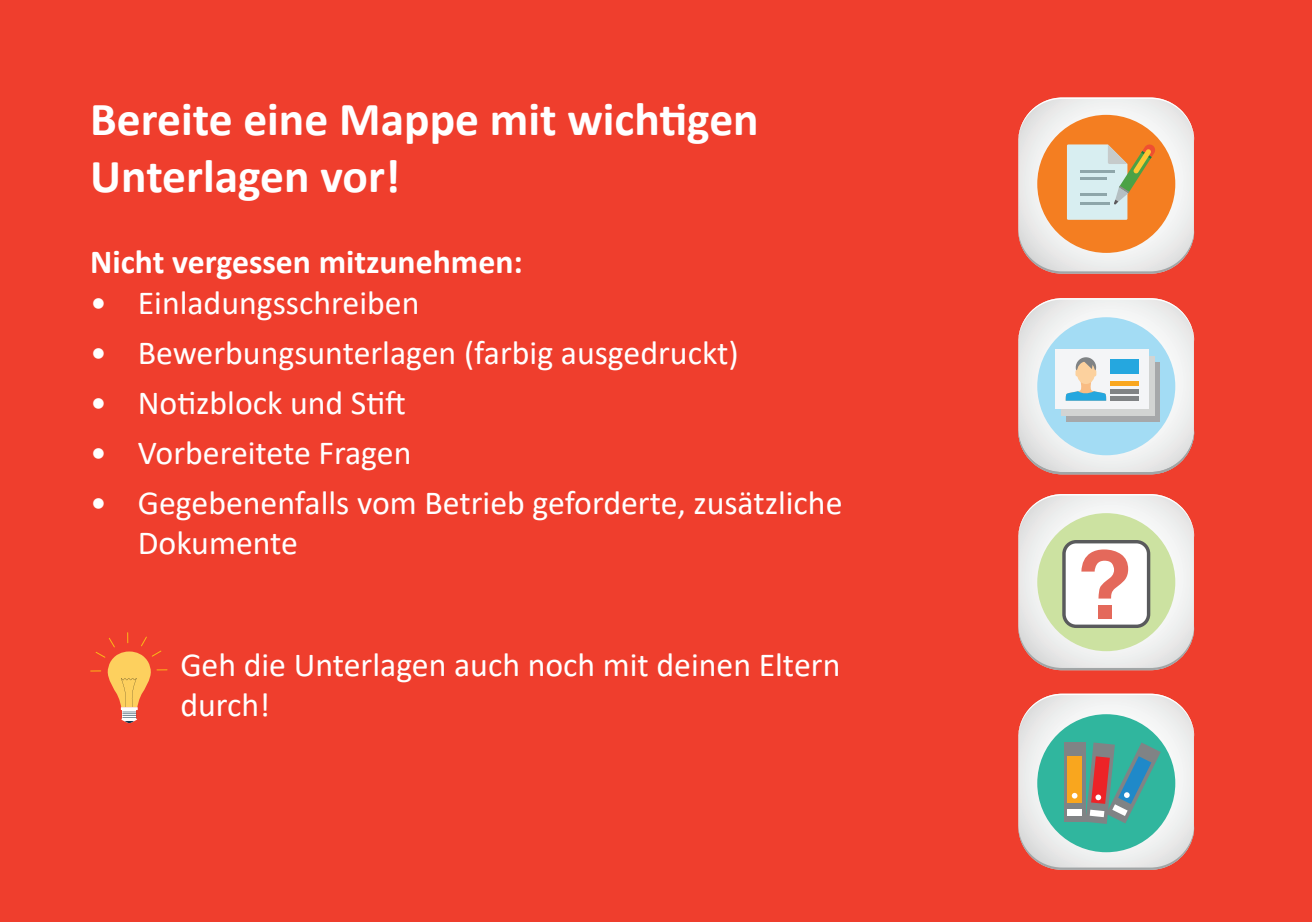
<style>
.page{position:relative;width:1312px;height:922px;background:#fff}
.page>*{position:absolute;margin:0;border:0;box-sizing:border-box;transform-origin:0 0}
.t1{font:700 47.5px/57px "Calibri";color:#fff}
.t2{font:33.75px/40.5px "Calibri";color:#fff}
.t3{font:700 33.75px "Calibri";color:#fff}
</style>
<div class="page">
<div style="left:0;top:0;width:1311px;height:921px;background:#ef3e2d"></div>
<svg style="left:1018px;top:97px;width:175px;height:176px;background:#e9bb9b"></svg>
<hr style="left:1079px;top:170px;width:34px;height:2px;background:#8ea6aa">
<hr style="left:1079px;top:177px;width:27px;height:2px;background:#8ea6aa">
<hr style="left:1079px;top:193px;width:27px;height:2px;background:#8ea6aa">
<hr style="left:1079px;top:202px;width:30px;height:2px;background:#8ea6aa">
<svg style="left:1018px;top:298px;width:175px;height:176px;background:#d3d9de"></svg>
<div style="left:1110px;top:359px;width:28px;height:15px;background:#25a7df"></div>
<div style="left:1110px;top:381px;width:28px;height:5px;background:#f9a61e"></div>
<div style="left:1110px;top:388px;width:28px;height:5px;background:#808385"></div>
<hr style="left:1110px;top:396px;width:28px;height:4px;background:#808385">
<svg style="left:1018px;top:494px;width:175px;height:176px;background:#e3d9c8"></svg>
<svg style="left:1018px;top:693px;width:175px;height:176px;background:#a2bfb3"></svg>
<svg style="left:96px;top:651px;width:9px;height:6px"></svg>
<svg style="left:109px;top:637px;width:6px;height:10px"></svg>
<svg style="left:141px;top:636px;width:6px;height:10px"></svg>
<svg style="left:107px;top:651px;width:60px;height:72px"></svg>
<h1 class="t1" style="left:90px;top:90px;width:670px">Bereite eine Mappe mit wichtigen<br>Unterlagen vor!</h1>
<p class="t3" style="left:90px;top:238px;width:434px">Nicht vergessen mitzunehmen:</p>
<p class="t2" style="left:90px;top:281px;width:330px">• Einladungsschreiben</p>
<p class="t2" style="left:90px;top:331px;width:649px">• Bewerbungsunterlagen (farbig ausgedruckt)</p>
<p class="t2" style="left:90px;top:381px;width:317px">• Notizblock und Stift</p>
<p class="t2" style="left:90px;top:431px;width:322px">• Vorbereitete Fragen</p>
<p class="t2" style="left:138px;top:481px;width:706px;text-indent:-47px">• Gegebenenfalls vom Betrieb geforderte, zusätzliche<br>Dokumente</p>
<p class="t2" style="left:180px;top:643px;width:661px">Geh die Unterlagen auch noch mit deinen Eltern durch!</p>
</div>
